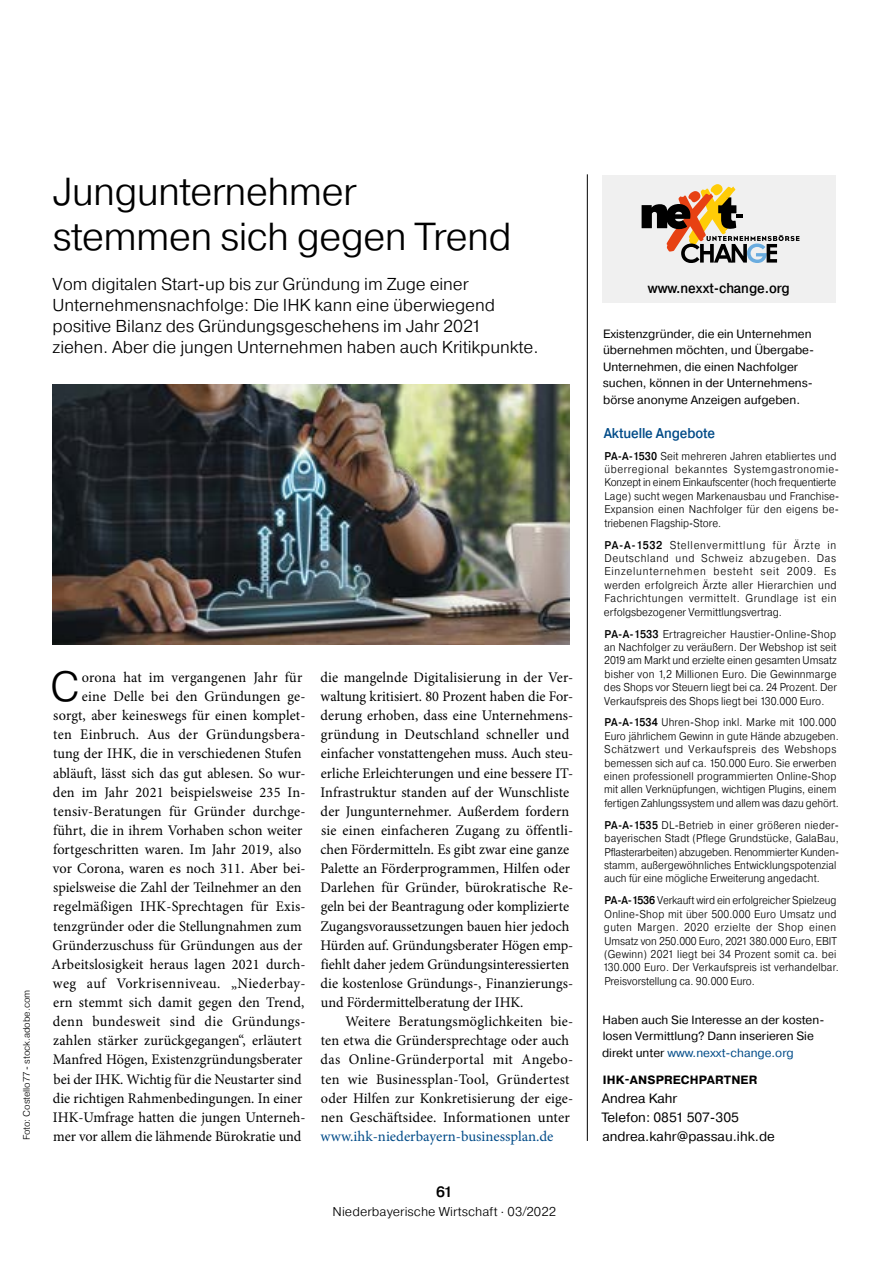
<style>
.page{position:relative;width:893px;height:1263px;background:#fff}
.page>*{position:absolute;margin:0;border:0;box-sizing:border-box;transform-origin:0 0}
.t1{font:300 42px "Pragmatica";color:#000}
.t2{font:300 39px/45px "Pragmatica";letter-spacing:-.02em;color:#000}
.t3{font:300 17.25px/21px "Pragmatica";letter-spacing:-.005em;color:#000}
.t4{font:500 15px "Pragmatica";color:#000}
.t5{font:14.7px/19px "Minion Pro";letter-spacing:.005em;color:#000}
.t6{font:14.7px "Minion Pro";color:#004b88}
.t7{font:500 14.25px "Pragmatica";letter-spacing:-.005em;color:#000;scale:.9 1}
.t8{font:500 14.25px "Pragmatica";letter-spacing:-.005em;color:#004b88;scale:.9 1}
.t9{font:13.5px/19.2px "Pragmatica";color:#000}
.t10{font:300 12.75px "Pragmatica";letter-spacing:.005em;color:#000}
.t11{font:12px/16.5px "Pragmatica";color:#000}
.t12{font:700 12px "Pragmatica";letter-spacing:.01em;color:#000}
.t13{font:300 11.25px/13.4px "Pragmatica";letter-spacing:.005em;color:#000;scale:.9 1}
.t14{font:300 11.25px/13.4px "Pragmatica";letter-spacing:.005em;color:#000;text-align:justify;scale:.91 1}
.t15{font:300 9.3px "Pragmatica";letter-spacing:-.005em;color:#000}
.s1{font-size:7.5px}
.s2{font-weight:400;font-size:10.8px}
.s3{font-weight:500}
.s4{color:#004b88}
</style>
<div class="page">
<div style="left:602px;top:175px;width:234px;height:128px;background:#f0f0f0"></div>
<svg style="left:642px;top:184px;width:157px;height:79px"></svg>
<hr style="left:587px;top:174px;width:1px;height:967px;background:#000">
<img style="left:53px;top:384px;width:517px;height:261px">
<h2 class="t2" style="left:53px;top:168px;width:461px">Jungunternehmer stemmen sich gegen Trend</h2>
<p class="t3" style="left:53px;top:273px;width:487px">Vom digitalen Start-up bis zur Gründung im Zuge einer Unternehmensnachfolge: Die IHK kann eine überwiegend positive Bilanz des Gründungsgeschehens im Jahr 2021 ziehen. Aber die jungen Unternehmen haben auch Kritikpunkte.</p>
<p class="t15" style="left:21px;top:1140px;width:152px;rotate:-90deg">Foto: Costello77 - stock.adobe.com</p>
<h1 class="t1" style="left:50px;top:660px;width:31px">C</h1>
<p class="t5" style="left:51px;top:668px;width:256px;text-align:right">orona hat im vergangenen Jahr für<br>eine Delle bei den Gründungen ge&shy;sorgt, aber keineswegs für einen komplet&shy;ten Einbruch. Aus der Gründungsbera&shy;tung der IHK, die in verschiedenen Stufen abläuft, lässt sich das gut ablesen. So wur&shy;den im Jahr 2021 beispielsweise 235 In&shy;tensiv-Beratungen für Gründer durchge&shy;führt, die in ihrem Vorhaben schon weiter fortgeschritten waren. Im Jahr 2019, also vor Corona, waren es noch 311. Aber bei&shy;spielsweise die Zahl der Teilnehmer an den regelmäßigen IHK-Sprechtagen für Exis&shy;tenzgründer oder die Stellungnahmen zum Gründerzuschuss für Gründungen aus der Arbeitslosigkeit heraus lagen 2021 durch&shy;weg auf Vorkrisenniveau. „Niederbay&shy;ern stemmt sich damit gegen den Trend, denn bundesweit sind die Gründungs&shy;zahlen stärker zurückgegangen“, erläutert Manfred Högen, Existenzgründungsberater bei der IHK. Wichtig für die Neustarter sind die richtigen Rahmenbedingungen. In einer IHK-Umfrage hatten die jungen Unterneh&shy;mer vor allem die lähmende Bürokratie und</p>
<p class="t5" style="left:320px;top:668px;width:254px">die mangelnde Digitalisierung in der Ver&shy;waltung kritisiert. 80 Prozent haben die For&shy;derung erhoben, dass eine Unternehmens&shy;gründung in Deutschland schneller und einfacher vonstattengehen muss. Auch steu&shy;erliche Erleichterungen und eine bessere IT-Infrastruktur standen auf der Wunschliste der Jungunternehmer. Außerdem fordern sie einen einfacheren Zugang zu öffentli&shy;chen Fördermitteln. Es gibt zwar eine ganze Palette an Förderprogrammen, Hilfen oder Darlehen für Gründer, bürokratische Re&shy;geln bei der Beantragung oder komplizierte Zugangsvoraussetzungen bauen hier jedoch Hürden auf. Gründungsberater Högen emp&shy;fiehlt daher jedem Gründungsinteressierten die kostenlose Gründungs-, Finanzierungs&shy;und Fördermittelberatung der IHK.</p>
<p class="t5" style="left:321px;top:1012px;width:254px;text-indent:25px">Weitere Beratungsmöglichkeiten bie&shy;ten etwa die Gründersprechtage oder auch das Online-Gründerportal mit Angebo&shy;ten wie Businessplan-Tool, Gründertest oder Hilfen zur Konkretisierung der eige&shy;nen Geschäftsidee. Informationen unter</p>
<p class="t6" style="left:321px;top:1126px;width:234px">www.ihk-niederbayern-businessplan.de</p>
<p class="t4" style="left:436px;top:1182px;width:18px">61</p>
<p class="t10" style="left:333px;top:1204px;width:225px">Niederbayerische Wirtschaft <span class="s1">•</span> 03<span class="s2">/</span>2022</p>
<p class="t7" style="left:648px;top:279px;width:159px">www.nexxt-change.org</p>
<p class="t11" style="left:603px;top:326px;width:213px">Existenzgründer, die ein Unternehmen übernehmen möchten, und Übergabe-Unternehmen, die einen Nachfolger suchen, können in der Unternehmens&shy;börse anonyme Anzeigen aufgeben.</p>
<p class="t8" style="left:604px;top:424px;width:125px">Aktuelle Angebote</p>
<p class="t13" style="left:604px;top:449px;width:262px"><span class="s3">PA-A-1530</span> Seit mehreren Jahren etabliertes und überregional bekanntes Systemgastronomie-Konzept in einem Einkaufscenter (hoch frequentierte Lage) sucht wegen Markenausbau und Franchise-Expansion einen Nachfolger für den eigens be&shy;triebenen Flagship-Store.</p>
<p class="t14" style="left:604px;top:538px;width:257px"><span class="s3">PA-A-1532</span> Stellenvermittlung für Ärzte in Deutschland und Schweiz abzugeben. Das Einzelunternehmen besteht seit 2009. Es werden erfolgreich Ärzte aller Hierarchien und Fachrichtungen vermittelt. Grundlage ist ein erfolgsbezogener Vermittlungsvertrag.</p>
<p class="t14" style="left:604px;top:627px;width:258px"><span class="s3">PA-A-1533</span> Ertragreicher Haustier-Online-Shop an Nachfolger zu veräußern. Der Webshop ist seit 2019 am Markt und erzielte einen gesamten Umsatz bisher von 1,2 Millionen Euro. Die Gewinnmarge des Shops vor Steuern liegt bei ca. 24 Prozent. Der Verkaufspreis des Shops liegt bei 130.000 Euro.</p>
<p class="t13" style="left:604px;top:716px;width:262px"><span class="s3">PA-A-1534</span> Uhren-Shop inkl. Marke mit 100.000<br>Euro jährlichem Gewinn in gute Hände abzugeben.<br>Schätzwert und Verkaufspreis des Webshops bemessen sich auf ca. 150.000 Euro. Sie erwerben einen professionell programmierten Online-Shop mit allen Verknüpfungen, wichtigen Plugins, einem fertigen Zahlungssystem und allem was dazu gehört.</p>
<p class="t13" style="left:604px;top:818px;width:263px"><span class="s3">PA-A-1535</span> DL-Betrieb in einer größeren nieder&shy;bayerischen Stadt (Pflege Grundstücke, GalaBau, Pflasterarbeiten) abzugeben. Renommierter Kunden&shy;stamm, außergewöhnliches Entwicklungspotenzial auch für eine mögliche Erweiterung angedacht.</p>
<p class="t13" style="left:603px;top:893px;width:264px"><span class="s3">PA-A-1536</span> Verkauft wird ein erfolgreicher Spielzeug Online-Shop mit über 500.000 Euro Umsatz und guten Margen. 2020 erzielte der Shop einen Umsatz von 250.000 Euro, 2021 380.000 Euro, EBIT (Gewinn) 2021 liegt bei 34 Prozent somit ca. bei 130.000 Euro. Der Verkaufspreis ist verhandelbar.<br>Preisvorstellung ca. 90.000 Euro.</p>
<p class="t11" style="left:602px;top:1011px;width:224px">Haben auch Sie Interesse an der kosten&shy;losen Vermittlung? Dann inserieren Sie direkt unter <span class="s4">www.nexxt-change.org</span></p>
<p class="t12" style="left:603px;top:1072px;width:156px">IHK-ANSPRECHPARTNER</p>
<p class="t9" style="left:601px;top:1089px;width:175px">Andrea Kahr<br>Telefon: 0851 507-305 andrea.kahr@passau.ihk.de</p>
</div>
